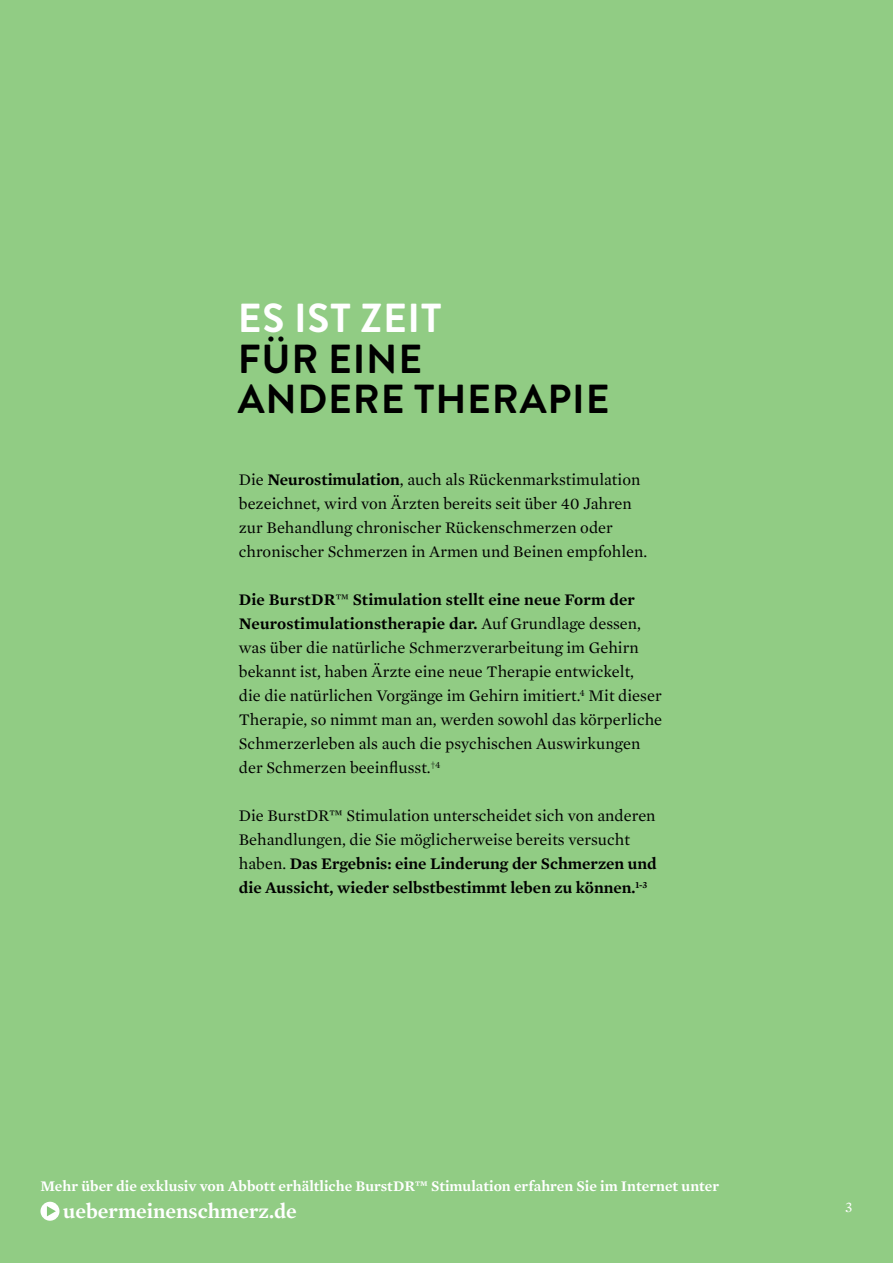
<style>
.page{position:relative;width:893px;height:1263px;background:#fff}
.page>*{position:absolute;margin:0;border:0;box-sizing:border-box;transform-origin:0 0}
.t1{font:700 40.5px/40.5px "Brandon Grotesque";letter-spacing:.02em;color:#000}
.t2{font:700 40.5px "Brandon Grotesque";letter-spacing:.02em;color:#fff}
.t3{font:600 21px "Mercury Text G1";color:#fff}
.t4{font:16.5px/24px "Mercury Text G1";color:#000}
.t5{font:600 15px "Mercury Text G1";color:#fff}
.t6{font:15px "Mercury Text G1";color:#fff}
.s1{font-weight:600}
</style>
<div class="page">
<div style="left:1px;top:0;width:892px;height:1263px;background:#91cc84"></div>
<div style="left:40px;top:1202px;width:19px;height:19px;background:#fff;border-radius:50%"></div>
<svg style="left:47px;top:1206px;width:9px;height:10px"></svg>
<h1 class="t2" style="left:238px;top:290px;width:205px">ES IST ZEIT</h1>
<h1 class="t1" style="left:238px;top:339px;width:373px">FÜR EINE<br>ANDERE THERAPIE</h1>
<p class="t4" style="left:239px;top:467px;width:410px">Die <span class="s1">Neurostimulation</span>, auch als Rückenmarkstimulation bezeichnet, wird von Ärzten bereits seit über 40 Jahren zur Behandlung chronischer Rückenschmerzen oder chronischer Schmerzen in Armen und Beinen empfohlen.</p>
<p class="t4" style="left:239px;top:587px;width:425px"><span class="s1">Die BurstDR</span>™ <span class="s1">Stimulation stellt eine neue Form der Neurostimulationstherapie dar.</span> Auf Grundlage dessen, was über die natürliche Schmerzverarbeitung im Gehirn bekannt ist, haben Ärzte eine neue Therapie entwickelt,<br>die die natürlichen Vorgänge im Gehirn imitiert.<sup>4</sup> Mit dieser Therapie, so nimmt man an, werden sowohl das körperliche Schmerzerleben als auch die psychischen Auswirkungen der Schmerzen beeinflusst.<sup>†4</sup></p>
<p class="t4" style="left:239px;top:803px;width:419px">Die BurstDR™ Stimulation unterscheidet sich von anderen Behandlungen, die Sie möglicherweise bereits versucht haben. <span class="s1">Das Ergebnis: eine Linderung der Schmerzen und die Aussicht, wieder selbstbestimmt leben zu können.</span><sup>1-3</sup></p>
<p class="t5" style="left:40px;top:1174px;width:680px">Mehr über die exklusiv von Abbott erhältliche BurstDR™ Stimulation erfahren Sie im Internet unter</p>
<p class="t3" style="left:63px;top:1195px;width:235px">uebermeinenschmerz.de</p>
<p class="t6" style="left:845px;top:1196px;width:9px">3</p>
</div>
